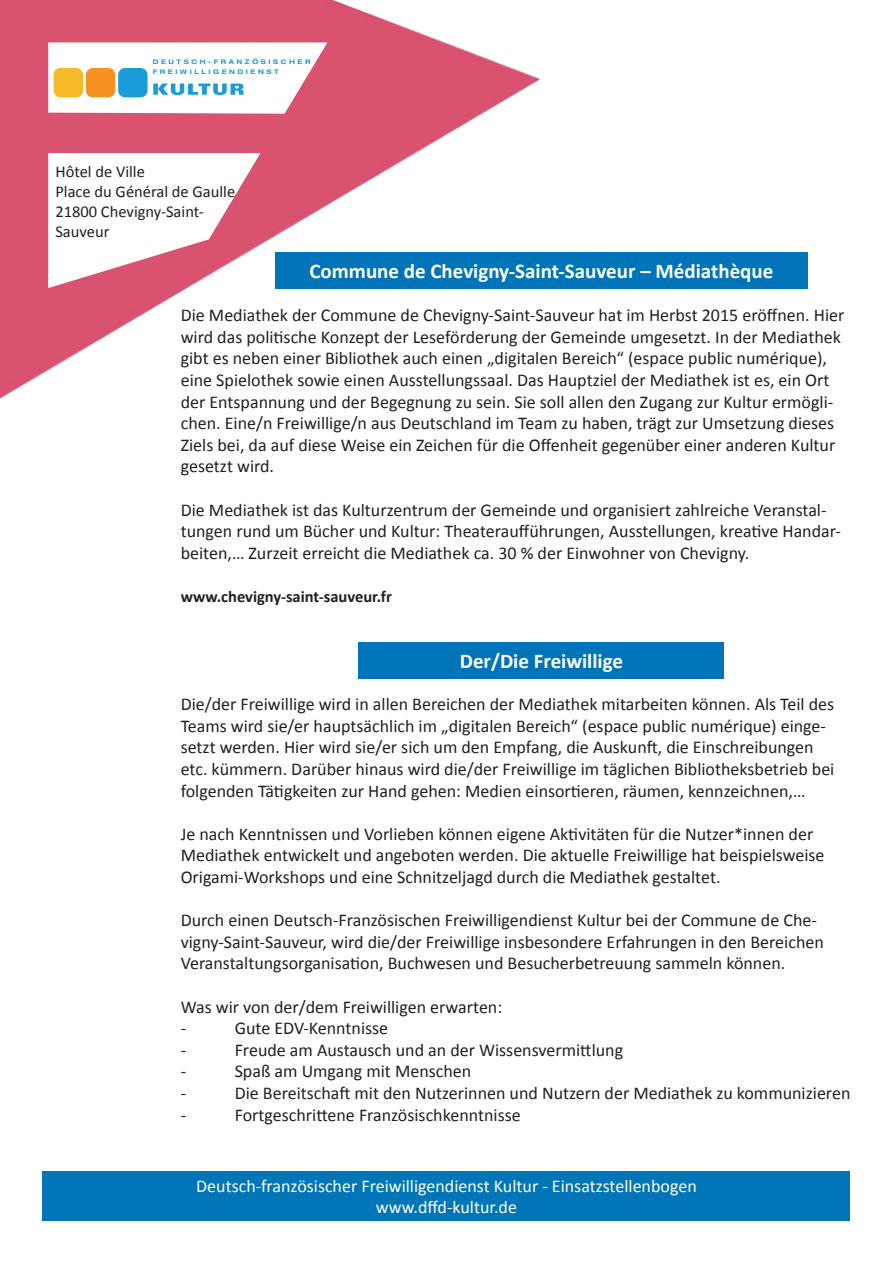
<style>
.page{position:relative;width:893px;height:1263px;background:#fff}
.page>*{position:absolute;margin:0;border:0;box-sizing:border-box;transform-origin:0 0}
.t1{font:700 21px "Calibri";color:#fff}
.t2{font:18px/21.6px "Calibri";color:#231f20}
.t3{font:18px "Calibri";color:#fff}
.t4{font:16.5px "Calibri";color:#231f20}
.t5{font:700 16.5px "Calibri";color:#231f20}
.t6{font:700 expanded 6.3px/10.1px "Helvetica Neue";letter-spacing:.4em;color:#1b9cd8}
</style>
<div class="page">
<img style="left:0;top:0;width:550px;height:399px">
<svg style="left:48px;top:153px;width:212px;height:135px"></svg>
<div style="left:43px;top:1171px;width:807px;height:49px;background:#0075b8"></div>
<svg style="left:48px;top:42px;width:279px;height:72px"></svg>
<div style="left:54px;top:68px;width:29px;height:29px;background:#f8b928;border-radius:7px"></div>
<div style="left:86px;top:68px;width:29px;height:29px;background:#f49224;border-radius:7px"></div>
<div style="left:118px;top:68px;width:30px;height:29px;background:#1b9cd8;border-radius:7px"></div>
<div style="left:275px;top:252px;width:533px;height:36px;background:#0074b9"></div>
<div style="left:359px;top:642px;width:365px;height:37px;background:#0074b9"></div>
<p class="t6" style="left:153px;top:57px;width:159px">DEUTSCH-FRANZÖSISCHER<br>FREIWILLIGENDIENST</p>
<p class="t4" style="left:55px;top:161px;width:91px">Hôtel de Ville</p>
<p class="t4" style="left:55px;top:181px;width:181px">Place du Général de Gaulle</p>
<p class="t4" style="left:55px;top:201px;width:150px">21800 Chevigny-Saint-</p>
<p class="t4" style="left:55px;top:221px;width:56px">Sauveur</p>
<p class="t1" style="left:309px;top:257px;width:465px">Commune de Chevigny-Saint-Sauveur – Médiathèque</p>
<p class="t2" style="left:181px;top:305px;width:665px">Die Mediathek der Commune de Chevigny-Saint-Sauveur hat im Herbst 2015 eröffnen. Hier wird das politische Konzept der Leseförderung der Gemeinde umgesetzt. In der Mediathek gibt es neben einer Bibliothek auch einen „digitalen Bereich“ (espace public numérique), eine Spielothek sowie einen Ausstellungssaal. Das Hauptziel der Mediathek ist es, ein Ort der Entspannung und der Begegnung zu sein. Sie soll allen den Zugang zur Kultur ermögli&shy;chen. Eine/n Freiwillige/n aus Deutschland im Team zu haben, trägt zur Umsetzung dieses Ziels bei, da auf diese Weise ein Zeichen für die Offenheit gegenüber einer anderen Kultur gesetzt wird.</p>
<p class="t2" style="left:181px;top:499px;width:662px">Die Mediathek ist das Kulturzentrum der Gemeinde und organisiert zahlreiche Veranstal&shy;tungen rund um Bücher und Kultur: Theateraufführungen, Ausstellungen, kreative Handar&shy;beiten,… Zurzeit erreicht die Mediathek ca. 30 % der Einwohner von Chevigny.</p>
<p class="t5" style="left:181px;top:586px;width:213px">www.chevigny-saint-sauveur.fr</p>
<p class="t1" style="left:460px;top:648px;width:165px">Der/Die Freiwillige</p>
<p class="t2" style="left:181px;top:693px;width:655px">Die/der Freiwillige wird in allen Bereichen der Mediathek mitarbeiten können. Als Teil des Teams wird sie/er hauptsächlich im „digitalen Bereich“ (espace public numérique) einge&shy;setzt werden. Hier wird sie/er sich um den Empfang, die Auskunft, die Einschreibungen etc. kümmern. Darüber hinaus wird die/der Freiwillige im täglichen Bibliotheksbetrieb bei folgenden Tätigkeiten zur Hand gehen: Medien einsortieren, räumen, kennzeichnen,…</p>
<p class="t2" style="left:181px;top:823px;width:645px">Je nach Kenntnissen und Vorlieben können eigene Aktivitäten für die Nutzer*innen der<br>Mediathek entwickelt und angeboten werden. Die aktuelle Freiwillige hat beispielsweise<br>Origami-Workshops und eine Schnitzeljagd durch die Mediathek gestaltet.</p>
<p class="t2" style="left:181px;top:909px;width:645px">Durch einen Deutsch-Französischen Freiwilligendienst Kultur bei der Commune de Che&shy;vigny-Saint-Sauveur, wird die/der Freiwillige insbesondere Erfahrungen in den Bereichen<br>Veranstaltungsorganisation, Buchwesen und Besucherbetreuung sammeln können.</p>
<p class="t2" style="left:181px;top:996px;width:323px">Was wir von der/dem Freiwilligen erwarten:</p>
<p class="t2" style="left:181px;top:1017px;width:7px">-</p>
<p class="t2" style="left:235px;top:1017px;width:155px">Gute EDV-Kenntnisse</p>
<p class="t2" style="left:181px;top:1039px;width:7px">-</p>
<p class="t2" style="left:235px;top:1039px;width:390px">Freude am Austausch und an der Wissensvermittlung</p>
<p class="t2" style="left:181px;top:1061px;width:7px">-</p>
<p class="t2" style="left:235px;top:1061px;width:238px">Spaß am Umgang mit Menschen</p>
<p class="t2" style="left:181px;top:1082px;width:7px">-</p>
<p class="t2" style="left:235px;top:1082px;width:617px">Die Bereitschaft mit den Nutzerinnen und Nutzern der Mediathek zu kommunizieren</p>
<p class="t2" style="left:181px;top:1104px;width:7px">-</p>
<p class="t2" style="left:235px;top:1104px;width:287px">Fortgeschrittene Französischkenntnisse</p>
<p class="t3" style="left:196px;top:1174px;width:502px">Deutsch-französischer Freiwilligendienst Kultur - Einsatzstellenbogen</p>
<p class="t3" style="left:376px;top:1196px;width:143px">www.dffd-kultur.de</p>
</div>
